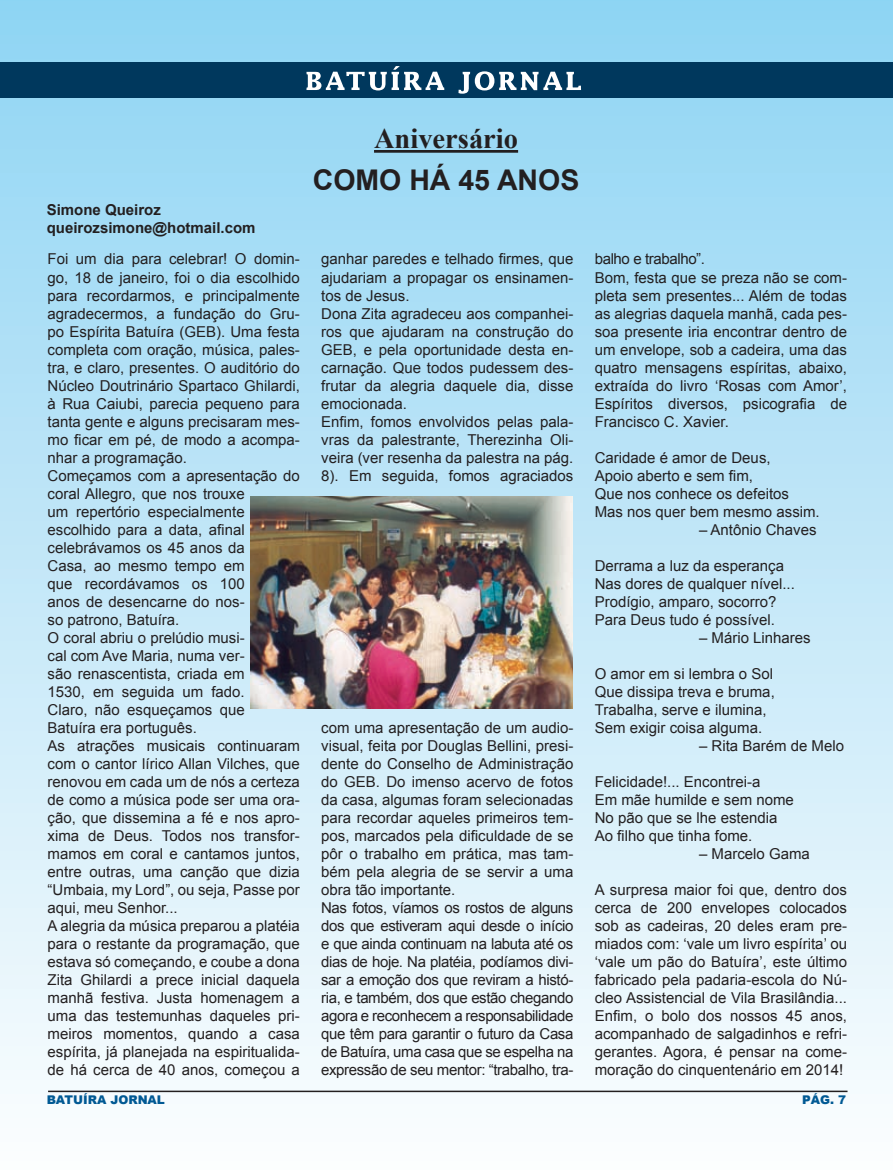
<style>
.page{position:relative;width:893px;height:1170px;background:#fff}
.page>*{position:absolute;margin:0;border:0;box-sizing:border-box;transform-origin:0 0}
.t1{font:700 28.5px "Arial";color:#231f20}
.t2{font:700 28.5px "Times New Roman";color:#231f20}
.t3{font:15px/18px "Arial";color:#231f20}
.t4{font:15px/18px "Arial";letter-spacing:-.025em;color:#231f20}
.t5{font:700 15px/18px "Arial";color:#231f20}
.t6{font:900 12px "Arial";color:#015994}
</style>
<div class="page">
<div style="left:0;top:0;width:893px;height:1169px;background:linear-gradient(to bottom,#8fd4f3,#fcfdfe)"></div>
<div style="left:0;top:62px;width:893px;height:36px;background:#00385d"></div>
<svg style="left:306px;top:66px;width:138px;height:24px"></svg>
<svg style="left:458px;top:71px;width:123px;height:23px"></svg>
<hr style="left:48px;top:1090px;width:799px;height:1px;background:#231f20">
<hr style="left:374px;top:150px;width:144px;height:3px;background:#231f20">
<img style="left:250px;top:496px;width:323px;height:212px">
<p class="t5" style="left:47px;top:202px;width:210px">Simone Queiroz queirozsimone@hotmail.com</p>
<h1 class="t2" style="left:374px;top:119px;width:146px">Aniversário</h1>
<h1 class="t1" style="left:313px;top:161px;width:44px">Como</h1>
<h1 class="t1" style="left:409px;top:161px;width:109px">há 45 anos</h1>
<p class="t3" style="left:48px;top:250px;width:254px">Foi um dia para celebrar! O domin&shy;go, 18 de janeiro, foi o dia escolhido para recordarmos, e principalmente agradecermos, a fundação do Gru&shy;po Espírita Batuíra (GEB). Uma festa completa com oração, música, pales&shy;tra, e claro, presentes. O auditório do<br>Núcleo Doutrinário Spartaco Ghilardi, à Rua Caiubi, parecia pequeno para tanta gente e alguns precisaram mes&shy;mo ficar em pé, de modo a acompa&shy;nhar a programação.<br>Começamos com a apresentação do coral Allegro, que nos trouxe<br>um repertório especialmente escolhido para a data, afinal celebrávamos os 45 anos da<br>Casa, ao mesmo tempo em<br>que recordávamos os 100<br>anos de desencarne do nos-<br>so patrono, Batuíra.<br>O coral abriu o prelúdio musi-<br>cal com Ave Maria, numa ver-<br>são renascentista, criada em<br>1530, em seguida um fado.<br>Claro, não esqueçamos que<br>Batuíra era português.<br>As atrações musicais continuaram com o cantor lírico Allan Vilches, que renovou em cada um de nós a certeza de como a música pode ser uma ora&shy;ção, que dissemina a fé e nos apro&shy;xima de Deus. Todos nos transfor&shy;mamos em coral e cantamos juntos, entre outras, uma canção que dizia “Umbaia, my Lord”, ou seja, Passe por aqui, meu Senhor...<br>A alegria da música preparou a platéia para o restante da programação, que estava só começando, e coube a dona<br>Zita Ghilardi a prece inicial daquela manhã festiva. Justa homenagem a uma das testemunhas daqueles pri&shy;meiros momentos, quando a casa espírita, já planejada na espiritualida&shy;de há cerca de 40 anos, começou a</p>
<p class="t3" style="left:321px;top:250px;width:254px">ganhar paredes e telhado firmes, que ajudariam a propagar os ensinamen&shy;tos de Jesus.<br>Dona Zita agradeceu aos companhei&shy;ros que ajudaram na construção do<br>GEB, e pela oportunidade desta en&shy;carnação. Que todos pudessem des&shy;frutar da alegria daquele dia, disse emocionada.<br>Enfim, fomos envolvidos pelas pala&shy;vras da palestrante, Therezinha Oli&shy;veira (ver resenha da palestra na pág.<br>8). Em seguida, fomos agraciados</p>
<p class="t4" style="left:321px;top:718px;width:254px">com uma apresentação de um audio&shy;visual, feita por Douglas Bellini, presi&shy;dente do Conselho de Administração do GEB. Do imenso acervo de fotos da casa, algumas foram selecionadas para recordar aqueles primeiros tem&shy;pos, marcados pela dificuldade de se pôr o trabalho em prática, mas tam&shy;bém pela alegria de se servir a uma obra tão importante.<br>Nas fotos, víamos os rostos de alguns dos que estiveram aqui desde o início e que ainda continuam na labuta até os dias de hoje. Na platéia, podíamos divi&shy;sar a emoção dos que reviram a histó&shy;ria, e também, dos que estão chegando agora e reconhecem a responsabilidade que têm para garantir o futuro da Casa de Batuíra, uma casa que se espelha na expressão de seu mentor: “trabalho, tra-</p>
<p class="t3" style="left:595px;top:250px;width:254px">balho e trabalho”.<br>Bom, festa que se preza não se com&shy;pleta sem presentes... Além de todas as alegrias daquela manhã, cada pes&shy;soa presente iria encontrar dentro de um envelope, sob a cadeira, uma das quatro mensagens espíritas, abaixo, extraída do livro ‘Rosas com Amor’,<br>Espíritos diversos, psicografia de<br>Francisco C. Xavier.</p>
<p class="t3" style="left:595px;top:448px;width:227px">Caridade é amor de Deus,<br>Apoio aberto e sem fim,<br>Que nos conhece os defeitos<br>Mas nos quer bem mesmo assim.</p>
<p class="t3" style="left:699px;top:520px;width:119px">– Antônio Chaves</p>
<p class="t3" style="left:595px;top:556px;width:202px">Derrama a luz da esperança<br>Nas dores de qualquer nível...<br>Prodígio, amparo, socorro?<br>Para Deus tudo é possível.</p>
<p class="t3" style="left:699px;top:628px;width:113px">– Mário Linhares</p>
<p class="t3" style="left:595px;top:664px;width:182px">O amor em si lembra o Sol<br>Que dissipa treva e bruma,<br>Trabalha, serve e ilumina,<br>Sem exigir coisa alguma.</p>
<p class="t3" style="left:699px;top:736px;width:147px">– Rita Barém de Melo</p>
<p class="t3" style="left:595px;top:772px;width:201px">Felicidade!... Encontrei-a<br>Em mãe humilde e sem nome<br>No pão que se lhe estendia<br>Ao filho que tinha fome.</p>
<p class="t3" style="left:699px;top:844px;width:112px">– Marcelo Gama</p>
<p class="t3" style="left:595px;top:880px;width:254px;text-align:justify">A surpresa maior foi que, dentro dos cerca de 200 envelopes colocados sob as cadeiras, 20 deles eram pre&shy;miados com: ‘vale um livro espírita’ ou ‘vale um pão do Batuíra’, este último fabricado pela padaria-escola do Nú&shy;cleo Assistencial de Vila Brasilândia...<br>Enfim, o bolo dos nossos 45 anos, acompanhado de salgadinhos e refri&shy;gerantes. Agora, é pensar na come&shy;moração do cinquentenário em 2014!</p>
<p class="t6" style="left:47px;top:1091px;width:120px">BATUÍRA JORNAL</p>
<p class="t6" style="left:802px;top:1091px;width:46px">PÁG. 7</p>
</div>
